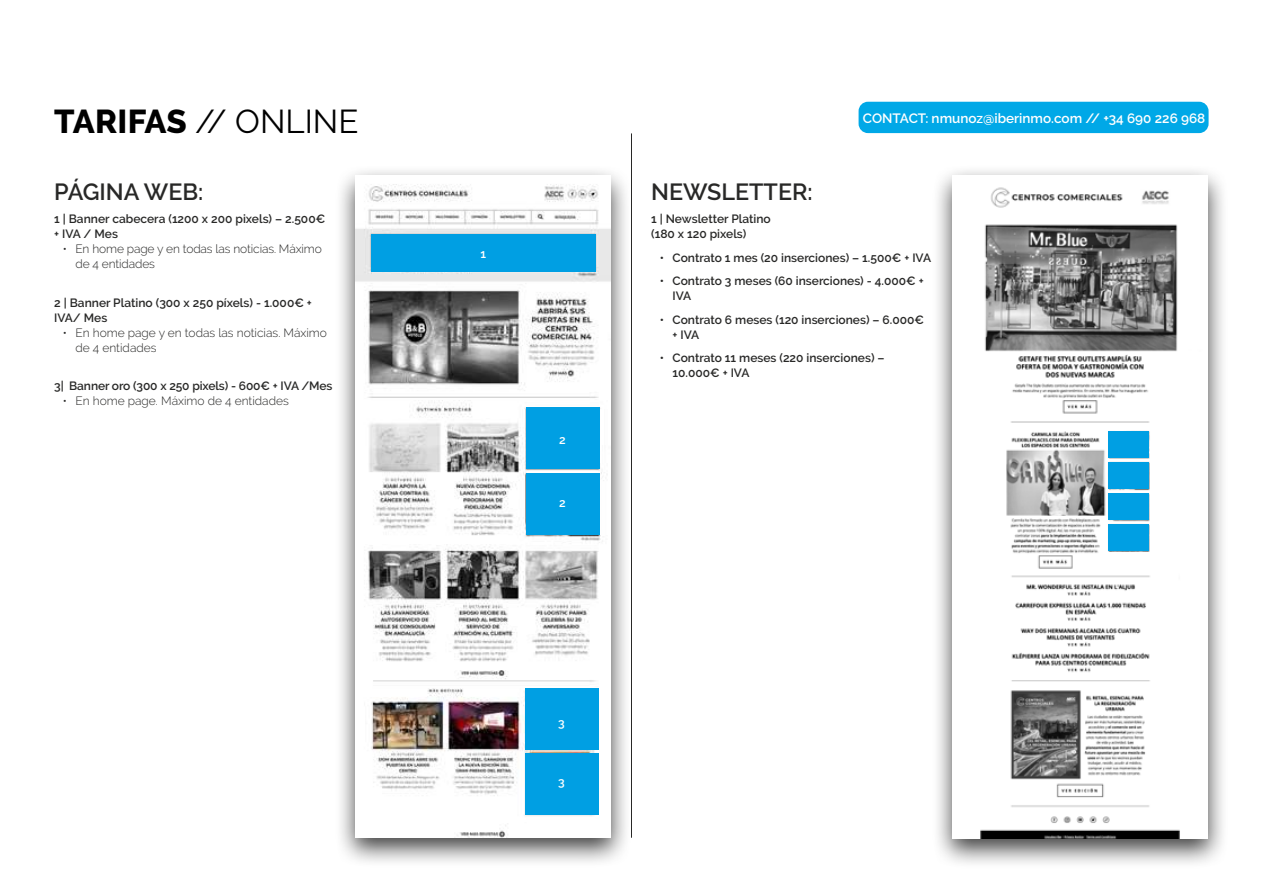
<style>
.page{position:relative;width:1263px;height:893px;background:#fff}
.page>*{position:absolute;margin:0;border:0;box-sizing:border-box;transform-origin:0 0}
.t1{font:33px "Raleway";color:#000}
.t2{font:600 23.4px "Raleway";color:#282827}
.t3{font:600 13.5px "Raleway";color:#fff}
.t4{font:600 12px/15px "Raleway";color:#282827}
.t5{font:300 12px/15px "Raleway";color:#282827}
.t6{font:600 12px "Raleway";color:#fff}
.s1{font-weight:800}
</style>
<div class="page">
<hr style="left:631px;top:133px;width:1px;height:705px;background:#282827">
<div style="left:334px;top:165px;width:298px;height:703px;background:#000;opacity:.75"></div>
<img style="left:356px;top:176px;width:255px;height:662px">
<div style="left:931px;top:165px;width:298px;height:705px;background:#000;opacity:.75"></div>
<img style="left:952px;top:176px;width:256px;height:663px">
<div style="left:1108px;top:431px;width:41px;height:27px;background:#009fe3"></div>
<div style="left:1108px;top:462px;width:41px;height:27px;background:#009fe3"></div>
<div style="left:1108px;top:493px;width:41px;height:27px;background:#009fe3"></div>
<div style="left:1108px;top:524px;width:41px;height:27px;background:#009fe3"></div>
<div style="left:526px;top:408px;width:73px;height:61px;background:#009fe3"></div>
<div style="left:525px;top:688px;width:73px;height:61px;background:#009fe3"></div>
<div style="left:371px;top:234px;width:224px;height:37px;background:#009fe3"></div>
<div style="left:526px;top:473px;width:73px;height:62px;background:#009fe3"></div>
<div style="left:525px;top:753px;width:73px;height:62px;background:#009fe3"></div>
<div style="left:858px;top:102px;width:350px;height:31px;background:#00a8e7;border-radius:9px"></div>
<h1 class="t1" style="left:54px;top:102px;width:306px"><span class="s1">TARIFAS</span> // ONLINE</h1>
<h2 class="t2" style="left:54px;top:178px;width:151px">PÁGINA WEB:</h2>
<p class="t4" style="left:54px;top:212px;width:273px">1 | Banner cabecera (1200 x 200 pixels) – 2.500€ + IVA / Mes</p>
<p class="t5" style="left:75px;top:241px;width:248px;text-indent:-13px">• En home page y en todas las noticias. Máximo de 4 entidades</p>
<p class="t4" style="left:54px;top:295px;width:259px">2 | Banner Platino (300 x 250 píxels) - 1.000€ +<br>IVA/ Mes</p>
<p class="t5" style="left:75px;top:325px;width:253px;text-indent:-13px">• En home page y en todas las noticias. Máximo de 4 entidades</p>
<p class="t4" style="left:54px;top:379px;width:280px">3| Banner oro (300 x 250 pixels) - 600€ + IVA /Mes</p>
<p class="t5" style="left:63px;top:393px;width:228px">• En home page. Máximo de 4 entidades</p>
<p class="t6" style="left:481px;top:247px;width:7px">1</p>
<p class="t6" style="left:559px;top:433px;width:8px">2</p>
<p class="t6" style="left:559px;top:496px;width:8px">2</p>
<p class="t6" style="left:558px;top:716px;width:8px">3</p>
<p class="t6" style="left:558px;top:775px;width:8px">3</p>
<p class="t3" style="left:863px;top:110px;width:344px">CONTACT: nmunoz@iberinmo.com // +34 690 226 968</p>
<h2 class="t2" style="left:651px;top:178px;width:163px">NEWSLETTER:</h2>
<p class="t4" style="left:651px;top:212px;width:121px">1 | Newsletter Platino (180 x 120 pixels)</p>
<p class="t4" style="left:660px;top:250px;width:273px">• Contrato 1 mes (20 inserciones) – 1.500€ + IVA</p>
<p class="t4" style="left:672px;top:274px;width:253px;text-indent:-13px">• Contrato 3 meses (60 inserciones) - 4.000€ +<br>IVA</p>
<p class="t4" style="left:672px;top:312px;width:253px;text-indent:-13px">• Contrato 6 meses (120 inserciones) – 6.000€ + IVA</p>
<p class="t4" style="left:672px;top:351px;width:214px;text-indent:-13px">• Contrato 11 meses (220 inserciones) –<br>10.000€ + IVA</p>
</div>
